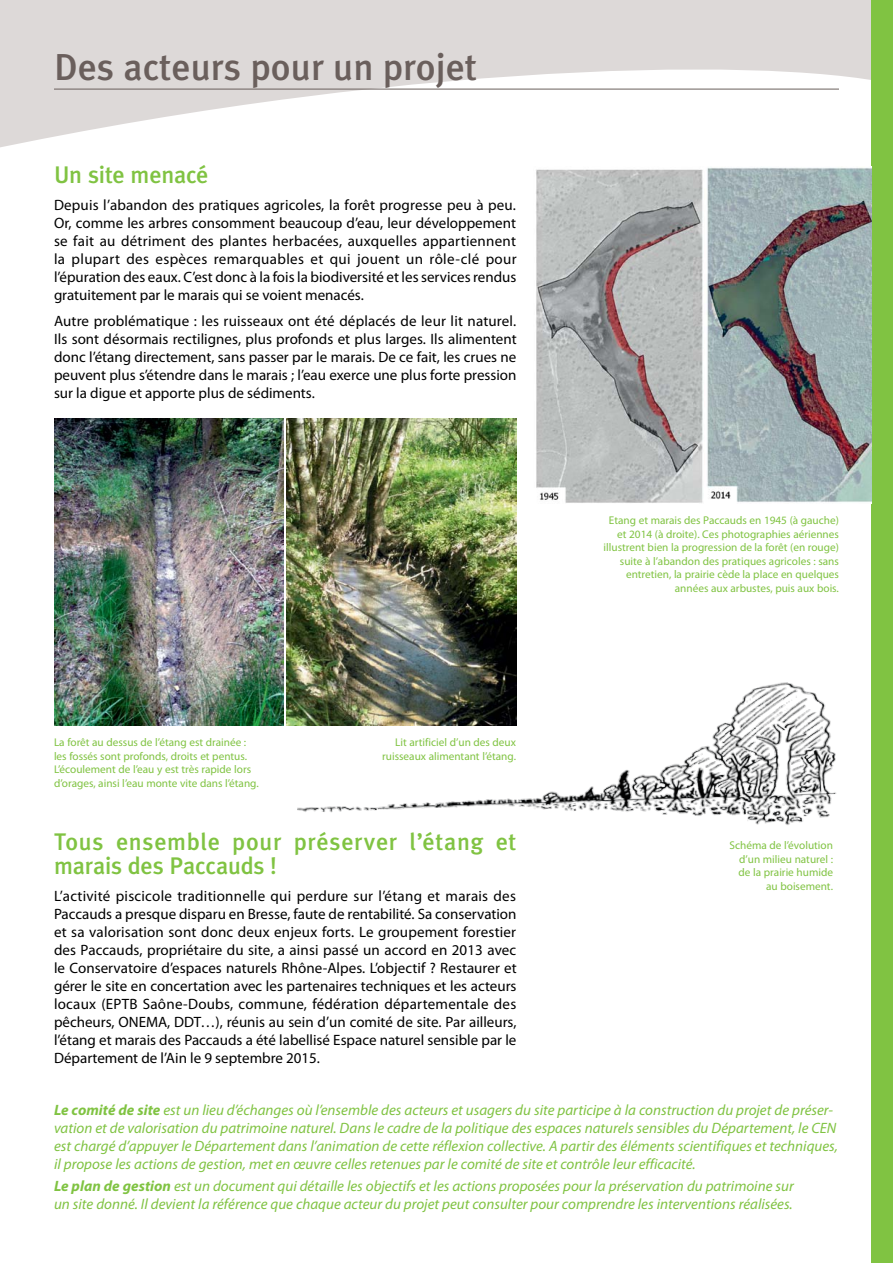
<style>
.page{position:relative;width:893px;height:1263px;background:#fff}
.page>*{position:absolute;margin:0;border:0;box-sizing:border-box;transform-origin:0 0}
.t1{font:500 37.5px "Meta Plus";color:#6a5f5c}
.t2{font:500 24px/24px "Meta Plus";letter-spacing:.02em;color:#80c342}
.t3{font:500 24px "Meta Plus";letter-spacing:-.01em;color:#80c342}
.t4{font:15px/18px "Myriad Pro";color:#000;text-align:justify}
.t5{font:italic 15px/18px "Myriad Pro";color:#80c342}
.t6{font:11.25px/13.5px "Myriad Pro";color:#80c342;text-align:right}
.s1{font-weight:700}
</style>
<div class="page">
<svg style="left:0;top:0;width:872px;height:152px;fill:#ddd9d8"></svg>
<div style="left:872px;top:0;width:21px;height:1263px;background:#80c342"></div>
<img style="left:293px;top:681px;width:544px;height:144px">
<img style="left:287px;top:418px;width:229px;height:307px">
<img style="left:54px;top:419px;width:230px;height:306px">
<img style="left:536px;top:167px;width:336px;height:336px">
<hr style="left:54px;top:89px;width:785px;height:1px;background:#6a5f5c">
<h1 class="t1" style="left:54px;top:45px;width:425px">Des acteurs pour un projet</h1>
<h2 class="t3" style="left:54px;top:161px;width:156px">Un site menacé</h2>
<p class="t4" style="left:54px;top:196px;width:464px">Depuis l’abandon des pratiques agricoles, la forêt progresse peu à peu.<br>Or, comme les arbres consomment beaucoup d’eau, leur développement se fait au détriment des plantes herbacées, auxquelles appartiennent la plupart des espèces remarquables et qui jouent un rôle-clé pour l’épuration des eaux. C’est donc à la fois la biodiversité et les services rendus gratuitement par le marais qui se voient menacés.</p>
<p class="t4" style="left:54px;top:313px;width:464px">Autre problématique : les ruisseaux ont été déplacés de leur lit naturel.<br>Ils sont désormais rectilignes, plus profonds et plus larges. Ils alimentent donc l’étang directement, sans passer par le marais. De ce fait, les crues ne peuvent plus s’étendre dans le marais ; l’eau exerce une plus forte pression sur la digue et apporte plus de sédiments.</p>
<p class="t6" style="left:54px;top:736px;width:206px;text-align:left">La forêt au dessus de l’étang est drainée : les fossés sont profonds, droits et pentus.<br>L’écoulement de l’eau y est très rapide lors d’orages, ainsi l’eau monte vite dans l’étang.</p>
<p class="t6" style="left:382px;top:736px;width:135px">Lit artificiel d’un des deux ruisseaux alimentant l’étang.</p>
<h2 class="t2" style="left:54px;top:830px;width:464px">Tous ensemble pour préserver l’étang et marais des Paccauds !</h2>
<p class="t4" style="left:54px;top:887px;width:464px">L’activité piscicole traditionnelle qui perdure sur l’étang et marais des Paccauds a presque disparu en Bresse, faute de rentabilité. Sa conservation et sa valorisation sont donc deux enjeux forts. Le groupement forestier des Paccauds, propriétaire du site, a ainsi passé un accord en 2013 avec le Conservatoire d’espaces naturels Rhône-Alpes. L’objectif ? Restaurer et gérer le site en concertation avec les partenaires techniques et les acteurs locaux (EPTB Saône-Doubs, commune, fédération départementale des pêcheurs, ONEMA, DDT…), réunis au sein d’un comité de site. Par ailleurs, l’étang et marais des Paccauds a été labellisé Espace naturel sensible par le Département de l’Ain le 9 septembre 2015.</p>
<p class="t6" style="left:604px;top:514px;width:237px">Etang et marais des Paccauds en 1945 (à gauche) et 2014 (à droite). Ces photographies aériennes illustrent bien la progression de la forêt (en rouge) suite à l’abandon des pratiques agricoles : sans entretien, la prairie cède la place en quelques années aux arbustes, puis aux bois.</p>
<p class="t6" style="left:729px;top:839px;width:105px">Schéma de l’évolution d’un milieu naturel : de la prairie humide au boisement.</p>
<p class="t5" style="left:54px;top:1101px;width:785px"><span class="s1">Le comité de site</span> est un lieu d’échanges où l’ensemble des acteurs et usagers du site participe à la construction du projet de préser&shy;vation et de valorisation du patrimoine naturel. Dans le cadre de la politique des espaces naturels sensibles du Département, le CEN est chargé d’appuyer le Département dans l’animation de cette réflexion collective. A partir des éléments scientifiques et techniques, il propose les actions de gestion, met en œuvre celles retenues par le comité de site et contrôle leur efficacité.</p>
<p class="t5" style="left:54px;top:1177px;width:741px"><span class="s1">Le plan de gestion</span> est un document qui détaille les objectifs et les actions proposées pour la préservation du patrimoine sur un site donné. Il devient la référence que chaque acteur du projet peut consulter pour comprendre les interventions réalisées.</p>
</div>
